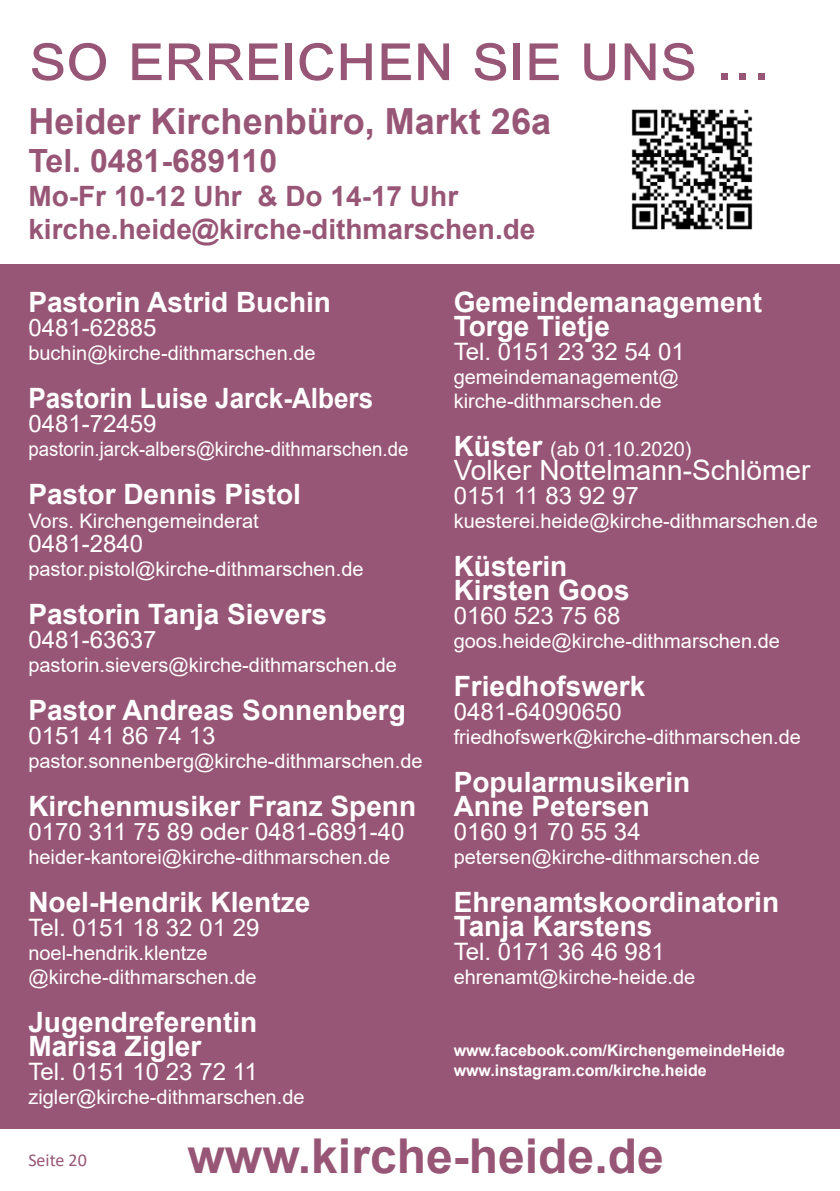
<style>
.page{position:relative;width:840px;height:1191px;background:#fff}
.page>*{position:absolute;margin:0;border:0;box-sizing:border-box;transform-origin:0 0}
.t1{font:66px "Arial";color:#985676}
.t2{font:700 48px "Arial";color:#985676}
.t3{font:700 36px "Arial";color:#985676}
.t4{font:700 32px "Arial";color:#985676}
.t5{font:700 28px/24px "Arial";color:#fff}
.t6{font:700 28px/33.6px "Arial";color:#985676}
.t7{font:700 28px "Arial";color:#fff;scale:.93 1}
.t8{font:28px "Arial";color:#fff}
.t9{font:24px "Arial";color:#fff}
.t10{font:20px/24px "Arial";color:#fff}
.t11{font:20px "Arial";color:#fff;scale:.93 1}
.t12{font:18px "Calibri";color:#985676}
.t13{font:700 16px/19.2px "Arial";color:#fff}
.s1{font-weight:700;font-size:28px}
</style>
<div class="page">
<div style="left:0;top:264px;width:839px;height:864px;background:#985676"></div>
<img style="left:631px;top:109px;width:122px;height:121px">
<h1 class="t1" style="left:30px;top:11px;width:741px">So erreichen Sie uns ...</h1>
<h3 class="t3" style="left:28px;top:96px;width:524px">Heider Kirchenbüro, Markt 26a</h3>
<h3 class="t4" style="left:28px;top:138px;width:250px">Tel. 0481-689110</h3>
<h3 class="t6" style="left:28px;top:179px;width:508px">Mo-Fr 10-12 Uhr &amp; Do 14-17 Uhr kirche.heide@kirche-dithmarschen.de</h3>
<h3 class="t5" style="left:28px;top:290px;width:304px">Pastorin Astrid Buchin</h3>
<p class="t9" style="left:28px;top:311px;width:130px">0481-62885</p>
<p class="t10" style="left:28px;top:341px;width:289px">buchin@kirche-dithmarschen.de</p>
<h3 class="t7" style="left:28px;top:378px;width:372px">Pastorin Luise Jarck-Albers</h3>
<p class="t9" style="left:28px;top:407px;width:130px">0481-72459</p>
<p class="t11" style="left:28px;top:435px;width:410px">pastorin.jarck-albers@kirche-dithmarschen.de</p>
<h3 class="t5" style="left:28px;top:482px;width:274px">Pastor Dennis Pistol</h3>
<p class="t10" style="left:28px;top:509px;width:232px">Vors. Kirchengemeinderat</p>
<p class="t9" style="left:28px;top:527px;width:116px">0481-2840</p>
<p class="t10" style="left:28px;top:557px;width:336px">pastor.pistol@kirche-dithmarschen.de</p>
<h3 class="t5" style="left:28px;top:602px;width:300px">Pastorin Tanja Sievers</h3>
<p class="t9" style="left:28px;top:623px;width:130px">0481-63637</p>
<p class="t10" style="left:28px;top:653px;width:370px">pastorin.sievers@kirche-dithmarschen.de</p>
<h3 class="t5" style="left:28px;top:698px;width:379px">Pastor Andreas Sonnenberg</h3>
<p class="t9" style="left:28px;top:719px;width:188px">0151 41 86 74 13</p>
<p class="t10" style="left:28px;top:749px;width:395px">pastor.sonnenberg@kirche-dithmarschen.de</p>
<h3 class="t5" style="left:28px;top:794px;width:389px">Kirchenmusiker Franz Spenn</h3>
<p class="t9" style="left:28px;top:815px;width:377px">0170 311 75 89 oder 0481-6891-40</p>
<p class="t10" style="left:28px;top:845px;width:363px">heider-kantorei@kirche-dithmarschen.de</p>
<h3 class="t5" style="left:28px;top:890px;width:283px">Noel-Hendrik Klentze</h3>
<p class="t9" style="left:28px;top:911px;width:232px">Tel. 0151 18 32 01 29</p>
<p class="t10" style="left:28px;top:941px;width:230px">noel-hendrik.klentze @kirche-dithmarschen.de</p>
<h3 class="t5" style="left:28px;top:1010px;width:230px">Jugendreferentin<br>Marisa Zigler</h3>
<p class="t9" style="left:28px;top:1055px;width:231px">Tel. 0151 10 23 72 11</p>
<p class="t10" style="left:28px;top:1085px;width:277px">zigler@kirche-dithmarschen.de</p>
<h3 class="t5" style="left:453px;top:290px;width:310px">Gemeindemanagement<br>Torge Tietje</h3>
<p class="t9" style="left:453px;top:335px;width:232px">Tel. 0151 23 32 54 01</p>
<p class="t10" style="left:453px;top:365px;width:226px">gemeindemanagement@ kirche-dithmarschen.de</p>
<p class="t10" style="left:453px;top:437px;width:239px"><span class="s1">Küster</span> (ab 01.10.2020)</p>
<h3 class="t8" style="left:453px;top:451px;width:358px">Volker Nottelmann-Schlömer</h3>
<p class="t9" style="left:453px;top:479px;width:187px">0151 11 83 92 97</p>
<p class="t10" style="left:453px;top:509px;width:365px">kuesterei.heide@kirche-dithmarschen.de</p>
<h3 class="t5" style="left:453px;top:554px;width:177px">Küsterin<br>Kirsten Goos</h3>
<p class="t9" style="left:453px;top:599px;width:168px">0160 523 75 68</p>
<p class="t10" style="left:453px;top:629px;width:327px">goos.heide@kirche-dithmarschen.de</p>
<h3 class="t5" style="left:453px;top:674px;width:193px">Friedhofswerk</h3>
<p class="t9" style="left:453px;top:695px;width:170px">0481-64090650</p>
<p class="t10" style="left:453px;top:725px;width:349px">friedhofswerk@kirche-dithmarschen.de</p>
<h3 class="t5" style="left:453px;top:770px;width:238px">Popularmusikerin<br>Anne Petersen</h3>
<p class="t9" style="left:453px;top:815px;width:188px">0160 91 70 55 34</p>
<p class="t10" style="left:453px;top:845px;width:307px">petersen@kirche-dithmarschen.de</p>
<h3 class="t5" style="left:453px;top:890px;width:327px">Ehrenamtskoordinatorin<br>Tanja Karstens</h3>
<p class="t9" style="left:453px;top:935px;width:212px">Tel. 0171 36 46 981</p>
<p class="t10" style="left:453px;top:965px;width:243px">ehrenamt@kirche-heide.de</p>
<p class="t13" style="left:453px;top:1041px;width:333px">www.facebook.com/KirchengemeindeHeide www.instagram.com/kirche.heide</p>
<p class="t12" style="left:28px;top:1147px;width:60px">Seite 20</p>
<h2 class="t2" style="left:187px;top:1122px;width:477px">www.kirche-heide.de</h2>
</div>
